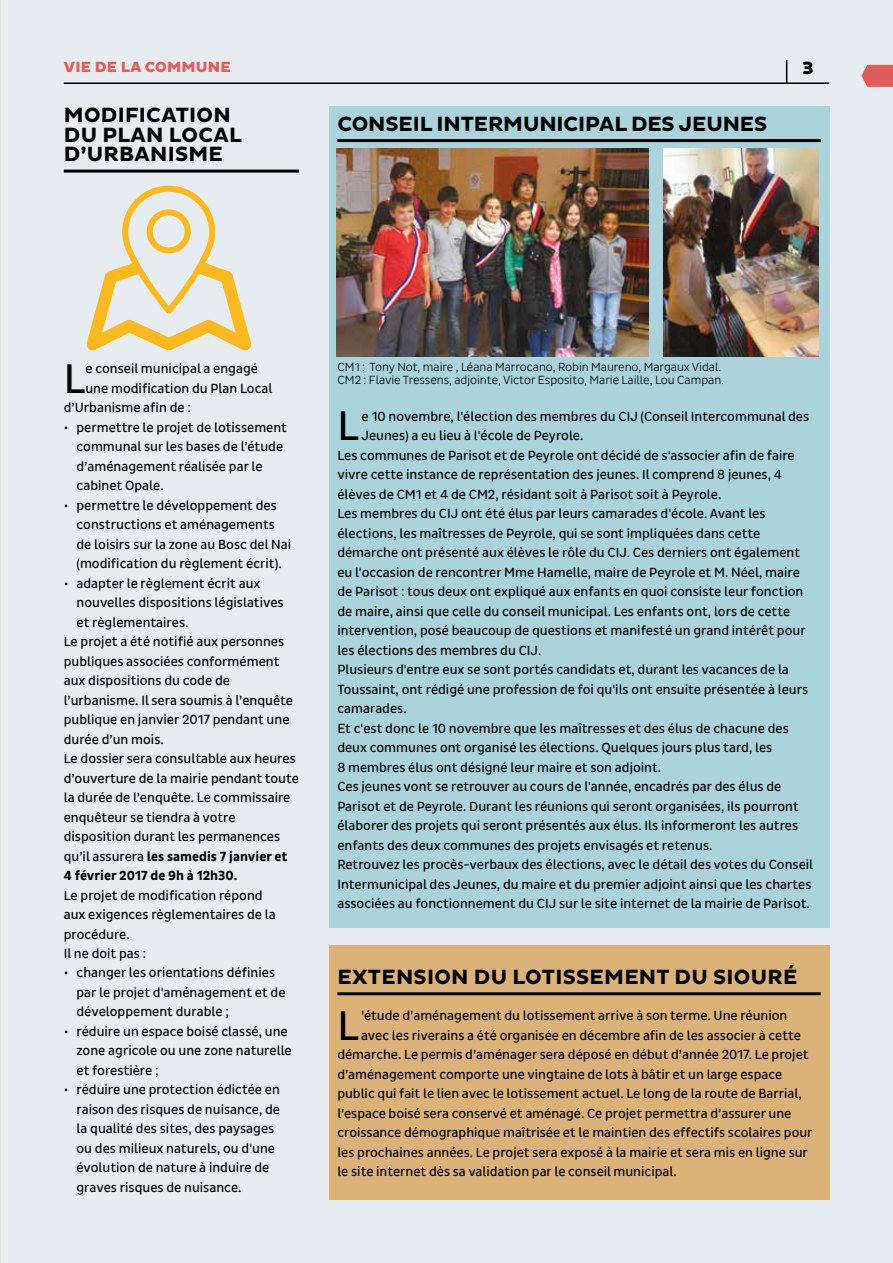
<style>
.page{position:relative;width:893px;height:1263px;background:#e6ecf0}
.page>*{position:absolute;margin:0;border:0;box-sizing:border-box;transform-origin:0 0}
.t1{font:42.15px "Pluto Sans Cond";color:#000}
.t2{font:700 21px/19.5px "Pluto Sans";letter-spacing:.015em;color:#000}
.t3{font:700 21px "Pluto Sans";letter-spacing:-.005em;color:#000}
.t4{font:800 18px "Pluto Sans";color:#000}
.t5{font:800 15px "Pluto Sans";letter-spacing:.015em;color:#e15d5a}
.t6{font:13.5px/19.5px "Pluto Sans Cond";color:#000}
.t7{font:700 13.5px "Pluto Sans Cond";color:#000}
.t8{font:300 12px/13.5px "Pluto Sans Cond";color:#000}
.s1{font-weight:400}
</style>
<div class="page">
<svg style="left:0;top:0;width:1px;height:1263px"></svg>
<svg style="left:861px;top:65px;width:32px;height:22px"></svg>
<hr style="left:64px;top:82px;width:765px;height:2px;background:#000">
<svg style="left:786px;top:60px;width:1px;height:23px"></svg>
<hr style="left:64px;top:170px;width:235px;height:3px;background:#000">
<div style="left:329px;top:945px;width:500px;height:254px;background:#dbb278"></div>
<hr style="left:337px;top:992px;width:484px;height:3px;background:#000">
<div style="left:329px;top:106px;width:500px;height:822px;background:#aad3dc"></div>
<hr style="left:337px;top:139px;width:484px;height:3px;background:#000">
<img style="left:336px;top:149px;width:312px;height:208px">
<img style="left:663px;top:149px;width:156px;height:208px">
<svg style="left:86px;top:186px;width:166px;height:165px"></svg>
<p class="t5" style="left:64px;top:58px;width:168px">VIE DE LA COMMUNE</p>
<h3 class="t4" style="left:802px;top:57px;width:13px">3</h3>
<h2 class="t2" style="left:64px;top:106px;width:179px">MODIFICATION<br>DU PLAN LOCAL<br>D’URBANISME</h2>
<h2 class="t3" style="left:337px;top:111px;width:431px">CONSEIL INTERMUNICIPAL DES JEUNES</h2>
<h1 class="t1" style="left:64px;top:354px;width:23px">L</h1>
<p class="t6" style="left:85px;top:359px;width:174px">e conseil municipal a engagé</p>
<p class="t6" style="left:85px;top:378px;width:188px">une modification du Plan Local</p>
<p class="t6" style="left:64px;top:398px;width:129px">d’Urbanisme afin de :</p>
<p class="t6" style="left:77px;top:417px;width:212px;text-indent:-13px">• permettre le projet de lotissement communal sur les bases de l’étude d’aménagement réalisée par le cabinet Opale.</p>
<p class="t6" style="left:77px;top:495px;width:216px;text-indent:-13px">• permettre le développement des constructions et aménagements de loisirs sur la zone au Bosc del Nai (modification du règlement écrit).</p>
<p class="t6" style="left:64px;top:573px;width:198px">• adapter le règlement écrit aux</p>
<p class="t6" style="left:77px;top:593px;width:209px">nouvelles dispositions législatives</p>
<p class="t6" style="left:77px;top:612px;width:113px">et règlementaires.</p>
<p class="t6" style="left:64px;top:632px;width:222px">Le projet a été notifié aux personnes</p>
<p class="t6" style="left:64px;top:651px;width:217px">publiques associées conformément</p>
<p class="t6" style="left:64px;top:671px;width:168px">aux dispositions du code de</p>
<p class="t6" style="left:64px;top:690px;width:231px">l’urbanisme. Il sera soumis à l’enquête</p>
<p class="t6" style="left:64px;top:710px;width:227px">publique en janvier 2017 pendant une</p>
<p class="t6" style="left:64px;top:729px;width:102px">durée d’un mois.</p>
<p class="t6" style="left:64px;top:749px;width:234px">Le dossier sera consultable aux heures</p>
<p class="t6" style="left:64px;top:768px;width:237px">d’ouverture de la mairie pendant toute</p>
<p class="t6" style="left:64px;top:788px;width:228px">la durée de l’enquête. Le commissaire</p>
<p class="t6" style="left:64px;top:807px;width:173px">enquêteur se tiendra à votre</p>
<p class="t6" style="left:64px;top:827px;width:218px">disposition durant les permanences</p>
<p class="t7" style="left:64px;top:848px;width:225px"><span class="s1">qu’il assurera</span> les samedis 7 janvier et</p>
<p class="t7" style="left:64px;top:868px;width:175px">4 février 2017 de 9h à 12h30.</p>
<p class="t6" style="left:64px;top:885px;width:213px">Le projet de modification répond aux exigences règlementaires de la procédure.<br>Il ne doit pas :</p>
<p class="t6" style="left:77px;top:963px;width:211px;text-indent:-13px">• changer les orientations définies par le projet d'aménagement et de développement durable ;</p>
<p class="t6" style="left:77px;top:1022px;width:217px;text-indent:-13px">• réduire un espace boisé classé, une zone agricole ou une zone naturelle et forestière ;</p>
<p class="t6" style="left:77px;top:1080px;width:205px;text-indent:-13px">• réduire une protection édictée en raison des risques de nuisance, de la qualité des sites, des paysages ou des milieux naturels, ou d'une évolution de nature à induire de graves risques de nuisance.</p>
<p class="t8" style="left:338px;top:360px;width:388px">CM1 : Tony Not, maire , Léana Marrocano, Robin Maureno, Margaux Vidal.<br>CM2 : Flavie Tressens, adjointe, Victor Esposito, Marie Laille, Lou Campan.</p>
<h1 class="t1" style="left:337px;top:402px;width:23px">L</h1>
<p class="t6" style="left:362px;top:406px;width:449px">e 10 novembre, l'élection des membres du CIJ (Conseil Intercommunal des</p>
<p class="t6" style="left:362px;top:426px;width:223px">Jeunes) a eu lieu à l'école de Peyrole.</p>
<p class="t6" style="left:337px;top:445px;width:459px">Les communes de Parisot et de Peyrole ont décidé de s'associer afin de faire</p>
<p class="t6" style="left:337px;top:465px;width:446px">vivre cette instance de représentation des jeunes. Il comprend 8 jeunes, 4</p>
<p class="t6" style="left:337px;top:484px;width:386px">élèves de CM1 et 4 de CM2, résidant soit à Parisot soit à Peyrole.</p>
<p class="t6" style="left:337px;top:504px;width:430px">Les membres du CIJ ont été élus par leurs camarades d'école. Avant les</p>
<p class="t6" style="left:337px;top:523px;width:424px">élections, les maîtresses de Peyrole, qui se sont impliquées dans cette</p>
<p class="t6" style="left:337px;top:543px;width:464px">démarche ont présenté aux élèves le rôle du CIJ. Ces derniers ont également</p>
<p class="t6" style="left:337px;top:562px;width:464px">eu l'occasion de rencontrer Mme Hamelle, maire de Peyrole et M. Néel, maire</p>
<p class="t6" style="left:337px;top:582px;width:468px">de Parisot : tous deux ont expliqué aux enfants en quoi consiste leur fonction</p>
<p class="t6" style="left:337px;top:601px;width:454px">de maire, ainsi que celle du conseil municipal. Les enfants ont, lors de cette</p>
<p class="t6" style="left:337px;top:621px;width:470px">intervention, posé beaucoup de questions et manifesté un grand intérêt pour</p>
<p class="t6" style="left:337px;top:640px;width:206px">les élections des membres du CIJ.</p>
<p class="t6" style="left:337px;top:660px;width:453px">Plusieurs d'entre eux se sont portés candidats et, durant les vacances de la</p>
<p class="t6" style="left:337px;top:679px;width:472px">Toussaint, ont rédigé une profession de foi qu'ils ont ensuite présentée à leurs</p>
<p class="t6" style="left:337px;top:699px;width:71px">camarades.</p>
<p class="t6" style="left:337px;top:718px;width:453px">Et c'est donc le 10 novembre que les maîtresses et des élus de chacune des</p>
<p class="t6" style="left:337px;top:738px;width:437px">deux communes ont organisé les élections. Quelques jours plus tard, les</p>
<p class="t6" style="left:337px;top:757px;width:325px">8 membres élus ont désigné leur maire et son adjoint.</p>
<p class="t6" style="left:337px;top:777px;width:446px">Ces jeunes vont se retrouver au cours de l'année, encadrés par des élus de</p>
<p class="t6" style="left:337px;top:796px;width:463px">Parisot et de Peyrole. Durant les réunions qui seront organisées, ils pourront</p>
<p class="t6" style="left:337px;top:816px;width:462px">élaborer des projets qui seront présentés aux élus. Ils informeront les autres</p>
<p class="t6" style="left:337px;top:835px;width:377px">enfants des deux communes des projets envisagés et retenus.</p>
<p class="t6" style="left:337px;top:855px;width:477px">Retrouvez les procès-verbaux des élections, avec le détail des votes du Conseil</p>
<p class="t6" style="left:337px;top:874px;width:476px">Intermunicipal des Jeunes, du maire et du premier adjoint ainsi que les chartes</p>
<p class="t6" style="left:337px;top:894px;width:474px">associées au fonctionnement du CIJ sur le site internet de la mairie de Parisot.</p>
<h2 class="t2" style="left:337px;top:967px;width:462px">EXTENSION DU LOTISSEMENT DU SIOURÉ</h2>
<h1 class="t1" style="left:337px;top:1001px;width:23px">L</h1>
<p class="t6" style="left:361px;top:1006px;width:428px">’étude d’aménagement du lotissement arrive à son terme. Une réunion</p>
<p class="t6" style="left:361px;top:1026px;width:441px">avec les riverains a été organisée en décembre afin de les associer à cette</p>
<p class="t6" style="left:337px;top:1045px;width:473px">démarche. Le permis d’aménager sera déposé en début d’année 2017. Le projet</p>
<p class="t6" style="left:337px;top:1065px;width:446px">d’aménagement comporte une vingtaine de lots à bâtir et un large espace</p>
<p class="t6" style="left:337px;top:1084px;width:466px">public qui fait le lien avec le lotissement actuel. Le long de la route de Barrial,</p>
<p class="t6" style="left:337px;top:1104px;width:456px">l’espace boisé sera conservé et aménagé. Ce projet permettra d’assurer une</p>
<p class="t6" style="left:337px;top:1123px;width:477px">croissance démographique maîtrisée et le maintien des effectifs scolaires pour</p>
<p class="t6" style="left:337px;top:1142px;width:472px">les prochaines années. Le projet sera exposé à la mairie et sera mis en ligne sur</p>
<p class="t6" style="left:337px;top:1162px;width:341px">le site internet dès sa validation par le conseil municipal.</p>
</div>
